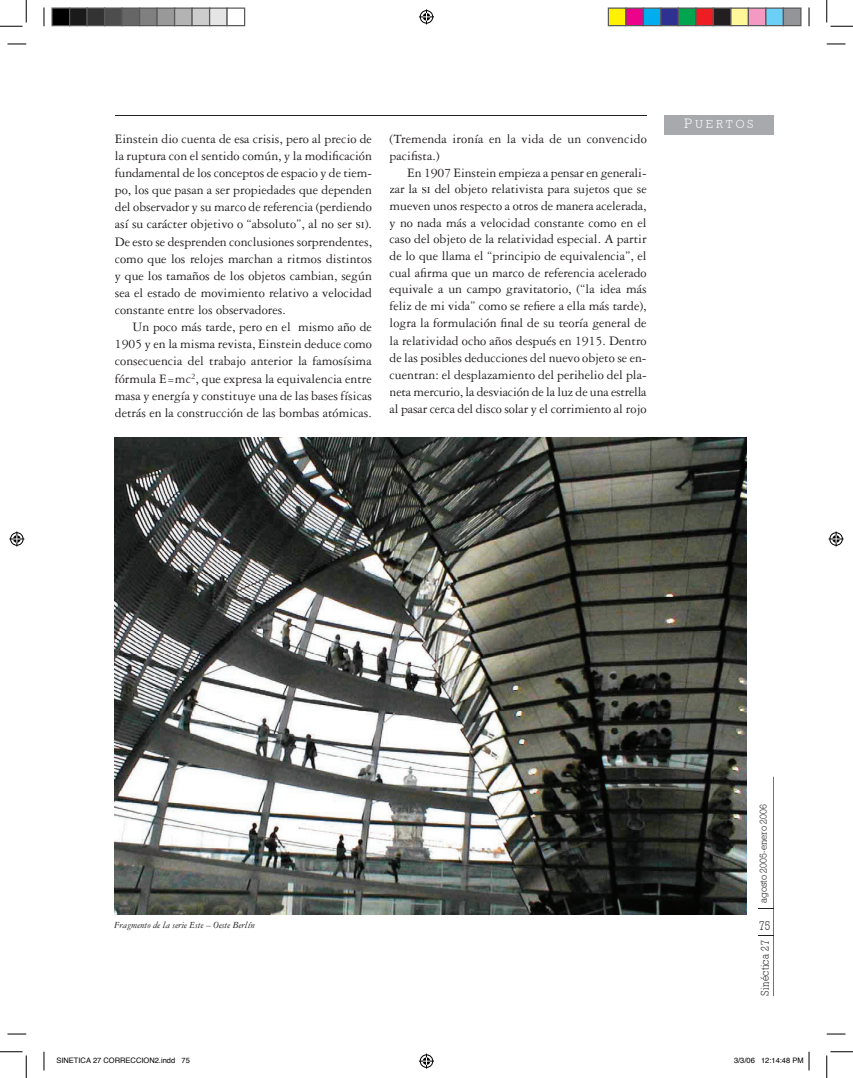
<style>
.page{position:relative;width:853px;height:1078px;background:#fff}
.page>*{position:absolute;margin:0;border:0;box-sizing:border-box;transform-origin:0 0}
.t1{font:13.75px/17.1px "Garamond Three";color:#231f20;text-align:justify}
.t2{font:12.5px "Geometric Slab 712 BT Light A";color:#231f20;scale:.9 1}
.t3{font:11.75px "Geometric Slab 712 BT Light A";letter-spacing:.235em;color:#fff}
.t4{font:11.25px "Geometric Slab 712 BT Light A";letter-spacing:.04em;color:#231f20;scale:.9 1}
.t5{font:italic 10px "Garamond Three";color:#231f20}
.t6{font:10px "Geometric Slab 712 BT Light A";color:#231f20}
.t7{font:7.5px "Helvetica";color:#000}
.s1{font-family:"Garamond Three SC"}
.s2{font-size:13.75px}
</style>
<div class="page">
<svg style="left:758px;top:777px;width:16px;height:219px"></svg>
<hr style="left:115px;top:115px;width:532px;height:1px;background:#231f20">
<div style="left:664px;top:115px;width:109px;height:20px;background:#a8a9ad"></div>
<img style="left:115px;top:438px;width:631px;height:476px">
<svg style="left:8px;top:43px;width:18px;height:2px"></svg>
<svg style="left:827px;top:43px;width:18px;height:2px"></svg>
<svg style="left:8px;top:1033px;width:18px;height:2px"></svg>
<svg style="left:827px;top:1033px;width:18px;height:2px"></svg>
<svg style="left:43px;top:7px;width:2px;height:19px"></svg>
<svg style="left:43px;top:1052px;width:2px;height:18px"></svg>
<svg style="left:808px;top:7px;width:2px;height:19px"></svg>
<svg style="left:0;top:0;width:27px;height:27px"></svg>
<svg style="left:0;top:1051px;width:27px;height:27px"></svg>
<svg style="left:826px;top:0;width:27px;height:27px"></svg>
<svg style="left:826px;top:1051px;width:27px;height:27px"></svg>
<svg style="left:419px;top:9px;width:15px;height:15px"></svg>
<svg style="left:419px;top:1054px;width:15px;height:15px"></svg>
<svg style="left:9px;top:531px;width:15px;height:15px"></svg>
<svg style="left:829px;top:531px;width:15px;height:15px"></svg>
<div style="left:52px;top:8px;width:18px;height:18px;background:#000"></div>
<div style="left:51px;top:8px;width:19px;height:18px;border:1px solid #595959"></div>
<div style="left:70px;top:8px;width:17px;height:18px;background:#1a1a1a"></div>
<div style="left:69px;top:8px;width:19px;height:18px;border:1px solid #595959"></div>
<div style="left:87px;top:8px;width:18px;height:18px;background:#333"></div>
<div style="left:86px;top:8px;width:19px;height:18px;border:1px solid #595959"></div>
<div style="left:105px;top:8px;width:17px;height:18px;background:#4d4d4d"></div>
<div style="left:104px;top:8px;width:19px;height:18px;border:1px solid #595959"></div>
<div style="left:122px;top:8px;width:18px;height:18px;background:#666"></div>
<div style="left:121px;top:8px;width:19px;height:18px;border:1px solid #595959"></div>
<div style="left:140px;top:8px;width:17px;height:18px;background:#808080"></div>
<div style="left:139px;top:8px;width:19px;height:18px;border:1px solid #595959"></div>
<div style="left:157px;top:8px;width:18px;height:18px;background:#999"></div>
<div style="left:156px;top:8px;width:19px;height:18px;border:1px solid #595959"></div>
<div style="left:175px;top:8px;width:17px;height:18px;background:#b3b3b3"></div>
<div style="left:174px;top:8px;width:19px;height:18px;border:1px solid #595959"></div>
<div style="left:192px;top:8px;width:18px;height:18px;background:#ccc"></div>
<div style="left:191px;top:8px;width:19px;height:18px;border:1px solid #595959"></div>
<div style="left:210px;top:8px;width:17px;height:18px;background:#e5e5e5"></div>
<div style="left:209px;top:8px;width:19px;height:18px;border:1px solid #595959"></div>
<div style="left:226px;top:8px;width:19px;height:18px;border:1px solid #595959"></div>
<div style="left:608px;top:8px;width:18px;height:18px;background:#fff101"></div>
<div style="left:608px;top:8px;width:18px;height:18px;border:1px solid #595959"></div>
<div style="left:626px;top:8px;width:17px;height:18px;background:#ed028c"></div>
<div style="left:625px;top:8px;width:19px;height:18px;border:1px solid #595959"></div>
<div style="left:643px;top:8px;width:18px;height:18px;background:#00aeef"></div>
<div style="left:643px;top:8px;width:18px;height:18px;border:1px solid #595959"></div>
<div style="left:661px;top:8px;width:17px;height:18px;background:#2e3092"></div>
<div style="left:660px;top:8px;width:19px;height:18px;border:1px solid #595959"></div>
<div style="left:678px;top:8px;width:18px;height:18px;background:#00a54f"></div>
<div style="left:678px;top:8px;width:18px;height:18px;border:1px solid #595959"></div>
<div style="left:696px;top:8px;width:17px;height:18px;background:#ee1d23"></div>
<div style="left:695px;top:8px;width:19px;height:18px;border:1px solid #595959"></div>
<div style="left:713px;top:8px;width:18px;height:18px;background:#231f20"></div>
<div style="left:713px;top:8px;width:18px;height:18px;border:1px solid #595959"></div>
<div style="left:731px;top:8px;width:17px;height:18px;background:#fff79a"></div>
<div style="left:730px;top:8px;width:19px;height:18px;border:1px solid #595959"></div>
<div style="left:748px;top:8px;width:18px;height:18px;background:#f499c2"></div>
<div style="left:748px;top:8px;width:18px;height:18px;border:1px solid #595959"></div>
<div style="left:766px;top:8px;width:17px;height:18px;background:#6bcff6"></div>
<div style="left:765px;top:8px;width:19px;height:18px;border:1px solid #595959"></div>
<div style="left:783px;top:8px;width:18px;height:18px;background:#939598"></div>
<div style="left:783px;top:8px;width:18px;height:18px;border:1px solid #595959"></div>
<svg style="left:808px;top:1052px;width:2px;height:18px"></svg>
<p class="t1" style="left:115px;top:130px;width:259px">Einstein dio cuenta de esa crisis, pero al precio de la ruptura con el sentido común, y la modificación fundamental de los conceptos de espacio y de tiem&shy;po, los que pasan a ser propiedades que dependen del observador y su marco de referencia (perdiendo así su carácter objetivo o “absoluto”, al no ser <span class="s1">si</span>).<br>De esto se desprenden conclusiones sorprendentes, como que los relojes marchan a ritmos distintos y que los tamaños de los objetos cambian, según sea el estado de movimiento relativo a velocidad constante entre los observadores.</p>
<p class="t1" style="left:115px;top:319px;width:259px;text-indent:18px">Un poco más tarde, pero en el mismo año de 1905 y en la misma revista, Einstein deduce como consecuencia del trabajo anterior la famosísima fórmula E=mc<sup>2</sup>, que expresa la equivalencia entre masa y energía y constituye una de las bases físicas detrás en la construcción de las bombas atómicas.</p>
<p class="t1" style="left:390px;top:130px;width:259px">(Tremenda ironía en la vida de un convencido pacifista.)</p>
<p class="t1" style="left:390px;top:164px;width:259px;text-indent:18px">En 1907 Einstein empieza a pensar en generali&shy;zar la <span class="s1">si</span> del objeto relativista para sujetos que se mueven unos respecto a otros de manera acelerada, y no nada más a velocidad constante como en el caso del objeto de la relatividad especial. A partir de lo que llama el “principio de equivalencia”, el cual afirma que un marco de referencia acelerado equivale a un campo gravitatorio, (“la idea más feliz de mi vida” como se refiere a ella más tarde), logra la formulación final de su teoría general de la relatividad ocho años después en 1915. Dentro de las posibles deducciones del nuevo objeto se en&shy;cuentran: el desplazamiento del perihelio del pla&shy;neta mercurio, la desviación de la luz de una estrella al pasar cerca del disco solar y el corrimiento al rojo</p>
<p class="t3" style="left:684px;top:117px;width:71px"><span class="s2">P</span>UERTOS</p>
<p class="t5" style="left:114px;top:920px;width:142px">Fragmento de la serie Este – Oeste Berlín</p>
<p class="t6" style="left:757px;top:903px;width:100px;rotate:-90deg">agosto 2005-enero 2006</p>
<p class="t2" style="left:759px;top:918px;width:14px">75</p>
<p class="t4" style="left:758px;top:996px;width:63px;rotate:-90deg">Sinéctica 27</p>
<p class="t7" style="left:56px;top:1055px;width:135px">SINETICA 27 CORRECCION2.indd 75</p>
<p class="t7" style="left:734px;top:1055px;width:71px">3/3/06 12:14:48 PM</p>
</div>
